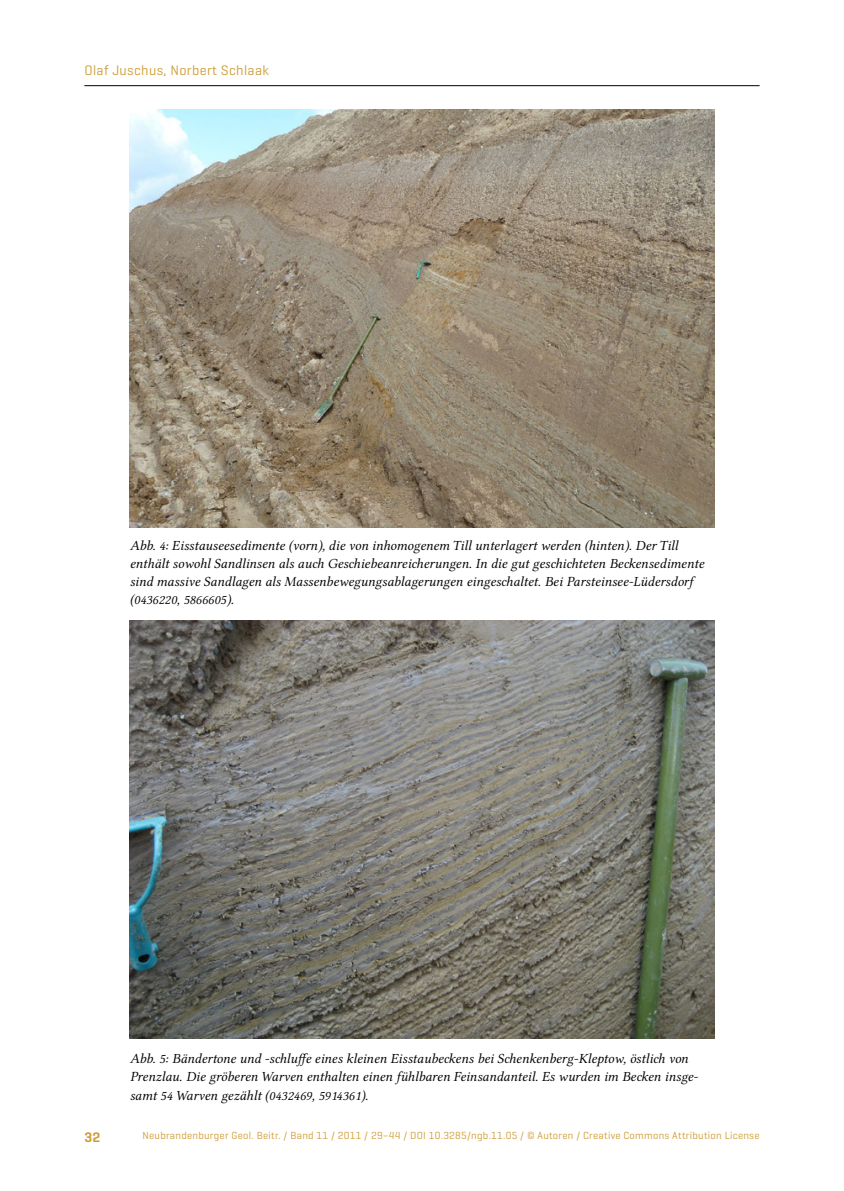
<style>
.page{position:relative;width:844px;height:1191px;background:#fff}
.page>*{position:absolute;margin:0;border:0;box-sizing:border-box;transform-origin:0 0}
.t1{font:14px/18.2px "Lin Libertine OI";color:#000}
.t2{font:14px "Geogrotesque";letter-spacing:.025em;color:#cf9d36}
.t3{font:600 14px "Geogrotesque";color:#cf9d36}
.t4{font:10.5px "Geogrotesque";letter-spacing:.025em;color:#cf9d36}
</style>
<div class="page">
<hr style="left:84px;top:85px;width:675px;height:1px;background:#000">
<img style="left:130px;top:620px;width:584px;height:418px">
<img style="left:130px;top:109px;width:584px;height:418px">
<p class="t2" style="left:84px;top:61px;width:186px">Olaf Juschus, Norbert Schlaak</p>
<p class="t1" style="left:130px;top:536px;width:575px">Abb. 4: Eisstauseesedimente (vorn), die von inhomogenem Till unterlagert werden (hinten). Der Till enthält sowohl Sandlinsen als auch Geschiebeanreicherungen. In die gut geschichteten Beckensedimente sind massive Sandlagen als Massenbewegungsablagerungen eingeschaltet. Bei Parsteinsee-Lüdersdorf (0436220, 5866605).</p>
<p class="t1" style="left:130px;top:1050px;width:569px">Abb. 5: Bändertone und -schluffe eines kleinen Eisstaubeckens bei Schenkenberg-Kleptow, östlich von<br>Prenzlau. Die gröberen Warven enthalten einen fühlbaren Feinsandanteil. Es wurden im Becken insge&shy;samt 54 Warven gezählt (0432469, 5914361).</p>
<p class="t3" style="left:84px;top:1128px;width:18px">32</p>
<p class="t4" style="left:142px;top:1129px;width:618px">Neubrandenburger Geol. Beitr. / Band 11 / 2011 / 29–44 / DOI 10.3285/ngb.11.05 / © Autoren / Creative Commons Attribution License</p>
</div>
